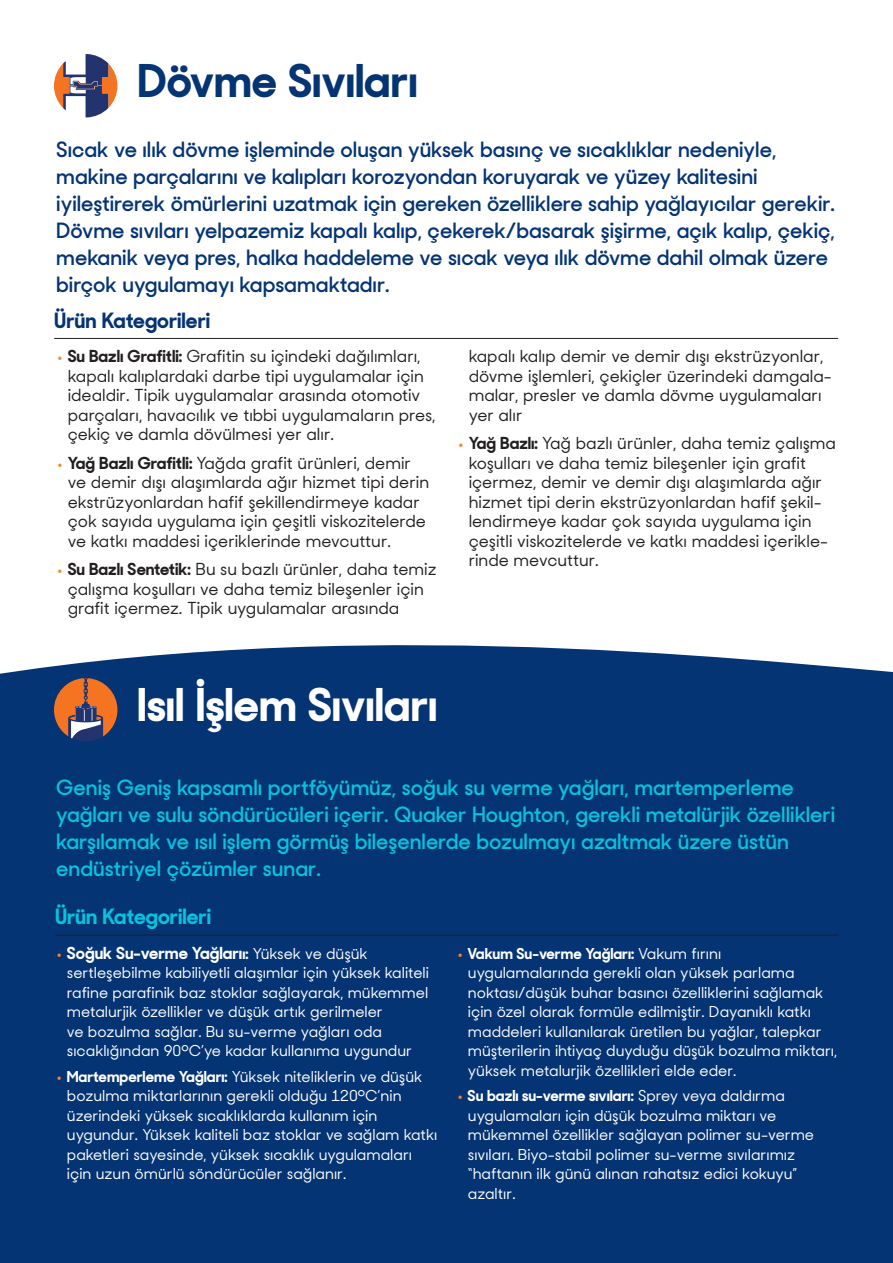
<style>
.page{position:relative;width:893px;height:1263px;background:#fff}
.page>*{position:absolute;margin:0;border:0;box-sizing:border-box;transform-origin:0 0}
.t1{font:700 45px "Sharp Sans Display No 2";color:#fff}
.t2{font:700 45px "Sharp Sans Display No 2";color:#053474}
.t3{font:600 21px/27px "Sharp Sans Display No 2";color:#053474}
.t4{font:600 21px/27px "Sharp Sans Display No 2";color:#05c3de}
.t5{font:700 21px "Sharp Sans Display No 2";color:#05c3de}
.t6{font:700 21px "Sharp Sans Display No 2";color:#053474}
.t7{font:500 16.5px/19.5px "Sharp Sans Display No 2";color:#231f20}
.t8{font:700 16.5px "Sharp Sans Display No 2";color:#fff}
.t9{font:500 15px/19.5px "Sharp Sans Display No 2";color:#fff}
.s1{font-weight:400;font-size:27px;color:#f58529}
.s2{font-weight:700}
.s3{font-size:15px}
.s4{font-weight:500;font-size:15px}
</style>
<div class="page">
<div style="left:0;top:634px;width:893px;height:629px;background:#053474"></div>
<svg style="left:54px;top:678px;width:63px;height:63px"></svg>
<hr style="left:55px;top:935px;width:784px;height:1px;background:#231f20">
<svg style="left:0;top:634px;width:893px;height:40px;fill:#fff"></svg>
<svg style="left:54px;top:54px;width:63px;height:63px"></svg>
<hr style="left:54px;top:338px;width:784px;height:1px;background:#231f20">
<h1 class="t2" style="left:138px;top:42px;width:282px">Dövme Sıvıları</h1>
<p class="t3" style="left:56px;top:133px;width:780px">Sıcak ve ılık dövme işleminde oluşan yüksek basınç ve sıcaklıklar nedeniyle, makine parçalarını ve kalıpları korozyondan koruyarak ve yüzey kalitesini iyileştirerek ömürlerini uzatmak için gereken özelliklere sahip yağlayıcılar gerekir.<br>Dövme sıvıları yelpazemiz kapalı kalıp, çekerek/basarak şişirme, açık kalıp, çekiç, mekanik veya pres, halka haddeleme ve sıcak veya ılık dövme dahil olmak üzere birçok uygulamayı kapsamaktadır.</p>
<h2 class="t6" style="left:54px;top:302px;width:158px">Ürün Kategorileri</h2>
<p class="t7" style="left:68px;top:345px;width:369px;text-indent:-12px"><span class="s1">•</span> <span class="s2">Su Bazlı Grafitli:</span> Grafitin su içindeki dağılımları, kapalı kalıplardaki darbe tipi uygulamalar için idealdir. Tipik uygulamalar arasında otomotiv parçaları, havacılık ve tıbbi uygulamaların pres, çekiç ve damla dövülmesi yer alır.</p>
<p class="t7" style="left:68px;top:451px;width:363px;text-indent:-12px"><span class="s1">•</span> <span class="s2">Yağ Bazlı Grafitli:</span> Yağda grafit ürünleri, demir ve demir dışı alaşımlarda ağır hizmet tipi derin ekstrüzyonlardan hafif şekillendirmeye kadar çok sayıda uygulama için çeşitli viskozitelerde ve katkı maddesi içeriklerinde mevcuttur.</p>
<p class="t7" style="left:68px;top:558px;width:370px;text-indent:-12px"><span class="s1">•</span> <span class="s2">Su Bazlı Sentetik:</span> Bu su bazlı ürünler, daha temiz çalışma koşulları ve daha temiz bileşenler için grafit içermez. Tipik uygulamalar arasında</p>
<p class="t7" style="left:469px;top:345px;width:365px">kapalı kalıp demir ve demir dışı ekstrüzyonlar, dövme işlemleri, çekiçler üzerindeki damgala&shy;malar, presler ve damla dövme uygulamaları yer alır</p>
<p class="t7" style="left:469px;top:432px;width:369px;text-indent:-12px"><span class="s1">•</span> <span class="s2">Yağ Bazlı:</span> Yağ bazlı ürünler, daha temiz çalışma koşulları ve daha temiz bileşenler için grafit içermez, demir ve demir dışı alaşımlarda ağır hizmet tipi derin ekstrüzyonlardan hafif şekil&shy;lendirmeye kadar çok sayıda uygulama için çeşitli viskozitelerde ve katkı maddesi içerikle&shy;rinde mevcuttur.</p>
<h1 class="t1" style="left:137px;top:667px;width:302px">Isıl İşlem Sıvıları</h1>
<p class="t4" style="left:56px;top:771px;width:780px">Geniş Geniş kapsamlı portföyümüz, soğuk su verme yağları, martemperleme yağları ve sulu söndürücüleri içerir. Quaker Houghton, gerekli metalürjik özellikleri karşılamak ve ısıl işlem görmüş bileşenlerde bozulmayı azaltmak üzere üstün endüstriyel çözümler sunar.</p>
<h2 class="t5" style="left:55px;top:899px;width:158px">Ürün Kategorileri</h2>
<p class="t8" style="left:55px;top:939px;width:314px"><span class="s1">•</span> Soğuk Su-verme Yağları<span class="s3">ı:</span> <span class="s4">Yüksek ve düşük</span></p>
<p class="t9" style="left:67px;top:962px;width:363px">sertleşebilme kabiliyetli alaşımlar için yüksek kaliteli rafine parafinik baz stoklar sağlayarak, mükemmel metalurjik özellikler ve düşük artık gerilmeler<br>ve bozulma sağlar. Bu su-verme yağları oda sıcaklığından 90⁰C’ye kadar kullanıma uygundur</p>
<p class="t9" style="left:67px;top:1065px;width:372px;text-indent:-12px"><span class="s1">•</span> <span class="s2">Martemperleme Yağları:</span> Yüksek niteliklerin ve düşük bozulma miktarlarının gerekli olduğu 120⁰C’nin üzerindeki yüksek sıcaklıklarda kullanım için uygundur. Yüksek kaliteli baz stoklar ve sağlam katkı paketleri sayesinde, yüksek sıcaklık uygulamaları için uzun ömürlü söndürücüler sağlanır.</p>
<p class="t9" style="left:468px;top:942px;width:371px;text-indent:-12px"><span class="s1">•</span> <span class="s2">Vakum Su-verme Yağları:</span> Vakum fırını uygulamalarında gerekli olan yüksek parlama noktası/düşük buhar basıncı özelliklerini sağlamak için özel olarak formüle edilmiştir. Dayanıklı katkı maddeleri kullanılarak üretilen bu yağlar, talepkar müşterilerin ihtiyaç duyduğu düşük bozulma miktarı, yüksek metalurjik özellikleri elde eder.</p>
<p class="t9" style="left:468px;top:1085px;width:348px;text-indent:-12px"><span class="s1">•</span> <span class="s2">Su bazlı su-verme sıvıları:</span> Sprey veya daldırma uygulamaları için düşük bozulma miktarı ve mükemmel özellikler sağlayan polimer su-verme sıvıları. Biyo-stabil polimer su-verme sıvılarımız “haftanın ilk günü alınan rahatsız edici kokuyu” azaltır.</p>
</div>
